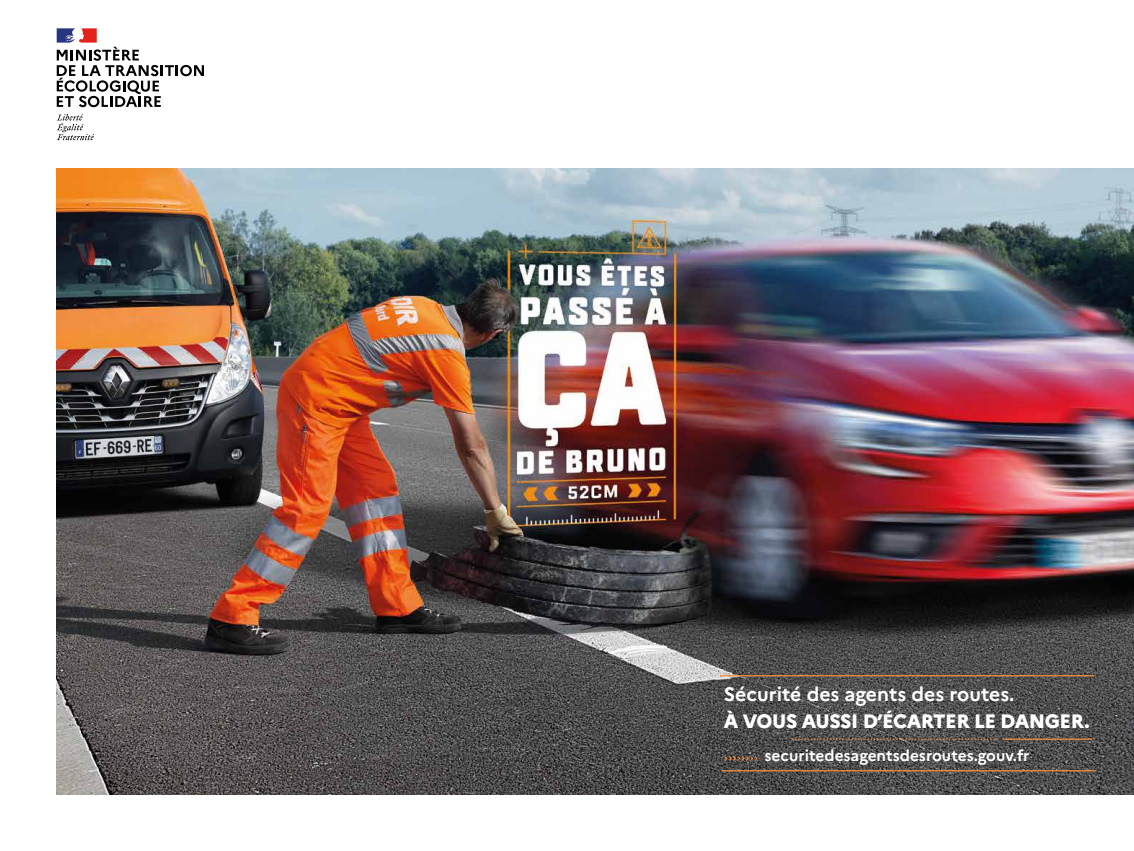
<style>
.page{position:relative;width:1134px;height:851px;background:#fff}
.page>*{position:absolute;margin:0;border:0;box-sizing:border-box;transform-origin:0 0}
.t1{font:800 19.4px "Marianne";letter-spacing:-.025em;color:#fff}
.t2{font:700 19.4px "Marianne";color:#fff}
.t3{font:700 15.5px "Marianne";color:#fff}
</style>
<div class="page">
<img style="left:57px;top:168px;width:1077px;height:626px">
<svg style="left:57px;top:114px;width:37px;height:26px"></svg>
<svg style="left:57px;top:28px;width:147px;height:79px"></svg>
<hr style="left:1003px;top:738px;width:89px;height:1px;background:#f28e40">
<svg style="left:791px;top:737px;width:207px;height:3px"></svg>
<svg style="left:723px;top:755px;width:35px;height:6px"></svg>
<hr style="left:721px;top:770px;width:375px;height:1px;background:#f28e40">
<hr style="left:720px;top:675px;width:374px;height:1px;background:#f28e40">
<p class="t2" style="left:724px;top:681px;width:292px">Sécurité des agents des routes.</p>
<p class="t1" style="left:724px;top:709px;width:367px">À VOUS AUSSI D’ÉCARTER LE DANGER.</p>
<p class="t3" style="left:765px;top:746px;width:266px">securitedesagentsdesroutes.gouv.fr</p>
</div>
